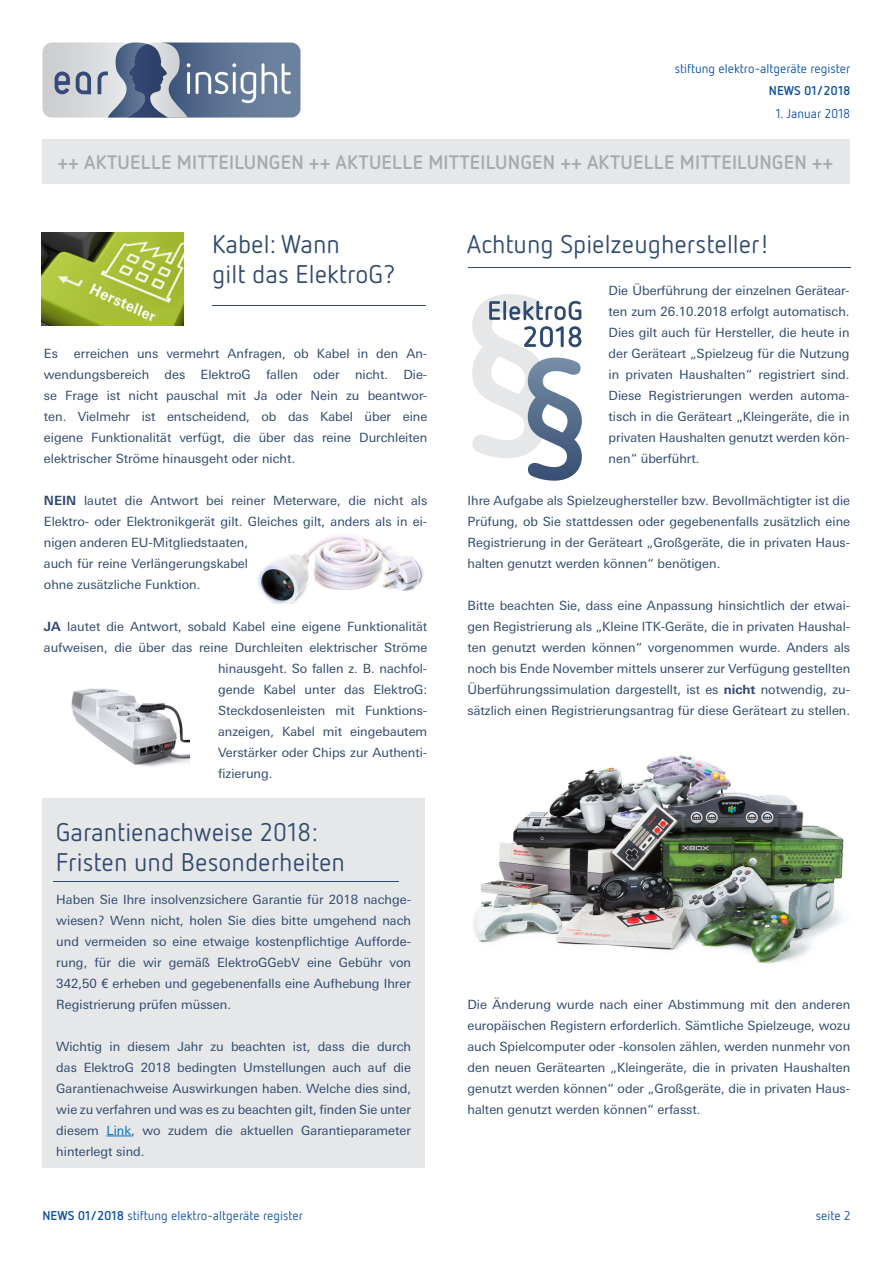
<style>
.page{position:relative;width:893px;height:1263px;background:#fff}
.page>*{position:absolute;margin:0;border:0;box-sizing:border-box;transform-origin:0 0}
.Headline{font:25.5px/30.6px "Netto OT";color:#304a6f}
.t1{font:700 19.5px "Netto OT";letter-spacing:.01em;color:#a8a9ad}
.t2{font:12.75px/21px "LT Univers Basic";color:#304a6f;text-align:justify}
.t3{font:12.75px "Netto OT";color:#0a4fa2}
.t4{font:700 12.75px "Netto OT";color:#0a4fa2}
.s1{font-weight:700}
.s2{color:#0072bc}
</style>
<div class="page">
<svg style="left:43px;top:43px;width:257px;height:75px;background:#8997ac"></svg>
<div style="left:43px;top:139px;width:807px;height:45px;background:#e6e7e9"></div>
<img style="left:473px;top:755px;width:371px;height:209px">
<hr style="left:468px;top:267px;width:382px;height:1px;background:#304a6f">
<svg style="left:472px;top:294px;width:110px;height:187px"></svg>
<img style="left:42px;top:233px;width:141px;height:92px">
<hr style="left:212px;top:305px;width:213px;height:1px;background:#304a6f">
<img style="left:71px;top:688px;width:119px;height:79px">
<img style="left:258px;top:534px;width:166px;height:70px">
<div style="left:43px;top:799px;width:382px;height:369px;background:#e6e7e9"></div>
<svg style="left:106px;top:1135px;width:25px;height:1px"></svg>
<hr style="left:54px;top:881px;width:345px;height:1px;background:#304a6f">
<p class="t3" style="left:675px;top:60px;width:177px">stiftung elektro-altgeräte register</p>
<p class="t4" style="left:769px;top:83px;width:83px">NEWS 01/2018</p>
<p class="t3" style="left:776px;top:105px;width:76px">1. Januar 2018</p>
<h2 class="t1" style="left:57px;top:150px;width:777px">++ AKTUELLE MITTEILUNGEN ++ AKTUELLE MITTEILUNGEN ++ AKTUELLE MITTEILUNGEN ++</h2>
<p class="Headline" style="left:212px;top:228px;width:185px">Kabel: Wann<br>gilt das ElektroG?</p>
<p class="t2" style="left:44px;top:343px;width:385px;text-indent:30px">erreichen uns vermehrt Anfragen, ob Kabel in den An&shy;wendungsbereich des ElektroG fallen oder nicht. Die&shy;se Frage ist nicht pauschal mit Ja oder Nein zu beantwor&shy;ten. Vielmehr ist entscheidend, ob das Kabel über eine eigene Funktionalität verfügt, die über das reine Durchleiten elektrischer Ströme hinausgeht oder nicht.</p>
<p class="t2" style="left:44px;top:490px;width:385px;text-align:left"><span class="s1">NEIN</span> lautet die Antwort bei reiner Meterware, die nicht als Elektro- oder Elektronikgerät gilt. Gleiches gilt, anders als in ei&shy;nigen anderen EU-Mitgliedstaaten,<br>auch für reine Verlängerungskabel<br>ohne zusätzliche Funktion.</p>
<p class="t2" style="left:44px;top:616px;width:385px"><span class="s1">JA</span> lautet die Antwort, sobald Kabel eine eigene Funktionalität</p>
<p class="t2" style="left:44px;top:637px;width:385px">aufweisen, die über das reine Durchleiten elektrischer Ströme</p>
<p class="t2" style="left:218px;top:658px;width:211px">hinausgeht. So fallen z. B. nachfol-</p>
<p class="t2" style="left:218px;top:679px;width:211px">gende Kabel unter das ElektroG:</p>
<p class="t2" style="left:218px;top:700px;width:211px">Steckdosenleisten mit Funktions-</p>
<p class="t2" style="left:218px;top:721px;width:211px">anzeigen, Kabel mit eingebautem</p>
<p class="t2" style="left:218px;top:742px;width:211px">Verstärker oder Chips zur Authenti-</p>
<p class="t2" style="left:218px;top:763px;width:56px">fizierung.</p>
<p class="t2" style="left:44px;top:343px;width:16px">Es</p>
<p class="Headline" style="left:56px;top:816px;width:291px">Garantienachweise 2018:<br>Fristen und Besonderheiten</p>
<p class="t2" style="left:56px;top:889px;width:356px">Haben Sie Ihre insolvenzsichere Garantie für 2018 nachge&shy;wiesen? Wenn nicht, holen Sie dies bitte umgehend nach und vermeiden so eine etwaige kostenpflichtige Aufforde&shy;rung, für die wir gemäß ElektroGGebV eine Gebühr von 342,50 € erheben und gegebenenfalls eine Aufhebung Ihrer Registrierung prüfen müssen.</p>
<p class="t2" style="left:56px;top:1036px;width:356px">Wichtig in diesem Jahr zu beachten ist, dass die durch das ElektroG 2018 bedingten Umstellungen auch auf die Garantienachweise Auswirkungen haben. Welche dies sind, wie zu verfahren und was es zu beachten gilt, finden Sie unter diesem <span class="s2">Link</span>, wo zudem die aktuellen Garantieparameter hinterlegt sind.</p>
<p class="Headline" style="left:467px;top:228px;width:304px">Achtung Spielzeughersteller!</p>
<p class="t2" style="left:609px;top:280px;width:242px">Die Überführung der einzelnen Gerätear&shy;ten zum 26.10.2018 erfolgt automatisch.<br>Dies gilt auch für Hersteller, die heute in der Geräteart „Spielzeug für die Nutzung in privaten Haushalten“ registriert sind.<br>Diese Registrierungen werden automa&shy;tisch in die Geräteart „Kleingeräte, die in privaten Haushalten genutzt werden kön&shy;nen“ überführt.</p>
<p class="t2" style="left:467px;top:490px;width:384px">Ihre Aufgabe als Spielzeughersteller bzw. Bevollmächtigter ist die Prüfung, ob Sie stattdessen oder gegebenenfalls zusätzlich eine Registrierung in der Geräteart „Großgeräte, die in privaten Haus&shy;halten genutzt werden können“ benötigen.</p>
<p class="t2" style="left:467px;top:595px;width:384px">Bitte beachten Sie, dass eine Anpassung hinsichtlich der etwai&shy;gen Registrierung als „Kleine ITK-Geräte, die in privaten Haushal&shy;ten genutzt werden können“ vorgenommen wurde. Anders als noch bis Ende November mittels unserer zur Verfügung gestellten Überführungssimulation dargestellt, ist es <span class="s1">nicht</span> notwendig, zu&shy;sätzlich einen Registrierungsantrag für diese Geräteart zu stellen.</p>
<p class="t2" style="left:467px;top:994px;width:384px">Die Änderung wurde nach einer Abstimmung mit den anderen europäischen Registern erforderlich. Sämtliche Spielzeuge, wozu auch Spielcomputer oder -konsolen zählen, werden nunmehr von den neuen Gerätearten „Kleingeräte, die in privaten Haushalten genutzt werden können“ oder „Großgeräte, die in privaten Haus&shy;halten genutzt werden können“ erfasst.</p>
<p class="t3" style="left:43px;top:1208px;width:262px"><span class="s1">NEWS 01/2018</span> stiftung elektro-altgeräte register</p>
<p class="t3" style="left:816px;top:1208px;width:36px">seite 2</p>
</div>
